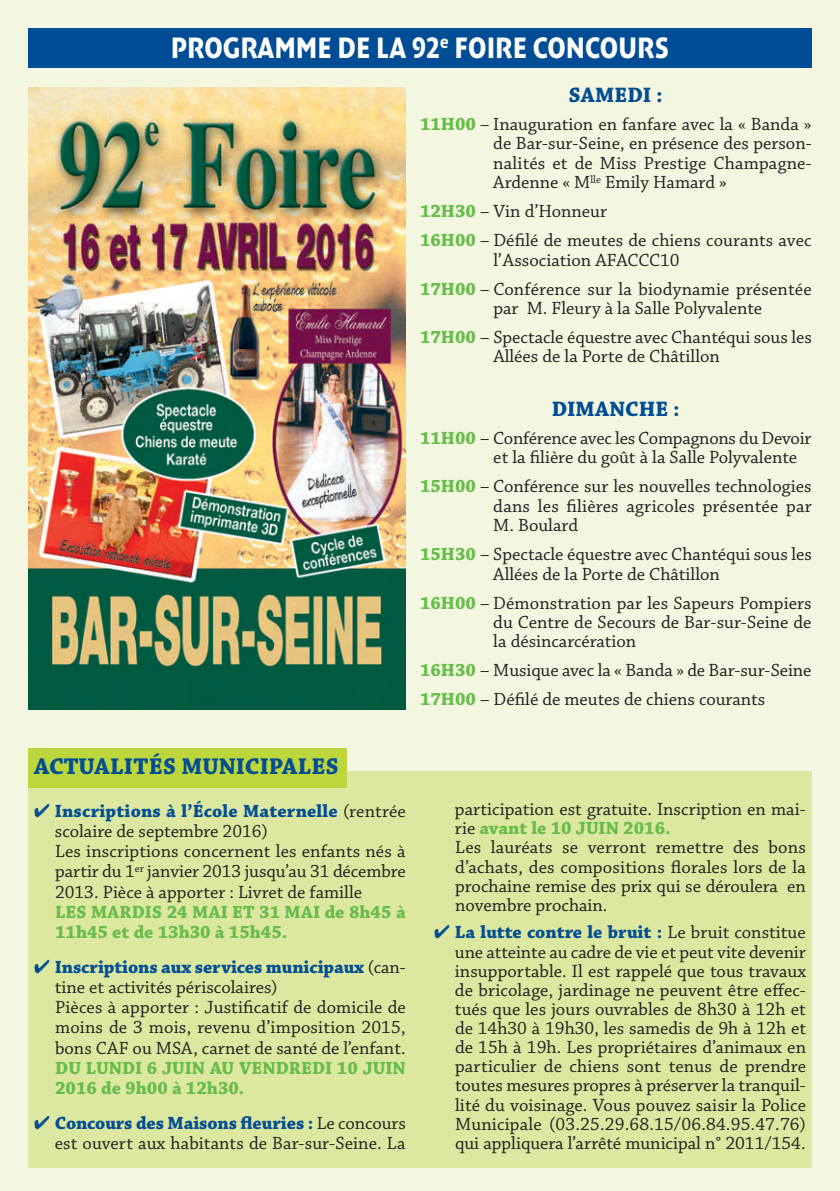
<style>
.page{position:relative;width:840px;height:1191px;background:#fff}
.page>*{position:absolute;margin:0;border:0;box-sizing:border-box;transform-origin:0 0}
.t1{font:700 30px "Denda New";color:#fff;scale:.85 1}
.t2{font:700 24px "Chaparral Pro";color:#014d95}
.t3{font:700 22px "Chaparral Pro";letter-spacing:.005em;color:#014d95}
.t4{font:18.6px/19.2px "Chaparral Pro";color:#231f20}
.t5{font:700 18.6px/20.2px "Chaparral Pro";color:#67bd4a}
.s1{font-weight:700;color:#67bd4a}
.s2{color:#014d95}
.s3{font-weight:700;color:#014d95}
</style>
<div class="page">
<div style="left:0;top:0;width:839px;height:1191px;background:#f3f7e0"></div>
<div style="left:28px;top:771px;width:783px;height:396px;background:#dce89f"></div>
<div style="left:28px;top:748px;width:318px;height:40px;background:#bdd63c"></div>
<div style="left:28px;top:28px;width:783px;height:40px;background:#014d95"></div>
<img style="left:28px;top:87px;width:377px;height:622px">
<h1 class="t1" style="left:171px;top:30px;width:587px">PROGRAMME DE LA 92<sup>e</sup> FOIRE CONCOURS</h1>
<p class="t3" style="left:568px;top:87px;width:95px">SAMEDI :</p>
<p class="t4" style="left:493px;top:116px;width:319px;text-align:justify;text-indent:-73px"><span class="s1">11H00</span> – Inauguration en fanfare avec la « Banda » de Bar-sur-Seine, en présence des person&shy;nalités et de Miss Prestige Champagne-Ardenne « M<sup>lle</sup> Emily Hamard »</p>
<p class="t4" style="left:420px;top:198px;width:393px;line-height:29px"><span class="s1">12H30</span> – Vin d’Honneur<br><span class="s1">16H00</span> – Défilé de meutes de chiens courants avec</p>
<p class="t4" style="left:420px;top:247px;width:393px;line-height:29px;text-indent:73px">l’Association AFACCC10<br><span class="s1">17H00</span> – Conférence sur la biodynamie présentée</p>
<p class="t4" style="left:420px;top:295px;width:393px;line-height:29px;text-indent:73px">par M. Fleury à la Salle Polyvalente<br><span class="s1">17H00</span> – Spectacle équestre avec Chantéqui sous les</p>
<p class="t4" style="left:493px;top:348px;width:228px">Allées de la Porte de Châtillon</p>
<p class="t3" style="left:551px;top:400px;width:129px">DIMANCHE :</p>
<p class="t4" style="left:493px;top:430px;width:319px;text-indent:-73px"><span class="s1">11H00</span> – Conférence avec les Compagnons du Devoir et la filière du goût à la Salle Polyvalente</p>
<p class="t4" style="left:493px;top:478px;width:319px;text-align:justify;text-indent:-73px"><span class="s1">15H00</span> – Conférence sur les nouvelles technologies dans les filières agricoles présentée par M. Boulard</p>
<p class="t4" style="left:493px;top:546px;width:320px;text-indent:-73px"><span class="s1">15H30</span> – Spectacle équestre avec Chantéqui sous les<br>Allées de la Porte de Châtillon</p>
<p class="t4" style="left:493px;top:594px;width:320px;text-align:justify;text-indent:-73px"><span class="s1">16H00</span> – Démonstration par les Sapeurs Pompiers du Centre de Secours de Bar-sur-Seine de la désincarcération</p>
<p class="t4" style="left:420px;top:657px;width:392px;line-height:29px"><span class="s1">16H30</span> – Musique avec la « Banda » de Bar-sur-Seine<br><span class="s1">17H00</span> – Défilé de meutes de chiens courants</p>
<p class="t2" style="left:34px;top:757px;width:306px">ACTUALITÉS MUNICIPALES</p>
<p class="t4" style="left:55px;top:802px;width:352px;line-height:20.2px;text-indent:-21px"><span class="s2">✔</span> <span class="s3">Inscriptions à l’École Maternelle</span> (rentrée scolaire de septembre 2016)<br>Les inscriptions concernent les enfants nés à partir du 1<sup>er</sup> janvier 2013 jusqu’au 31 décembre 2013. Pièce à apporter : Livret de famille</p>
<p class="t5" style="left:55px;top:903px;width:352px">LES MARDIS 24 MAI ET 31 MAI de 8h45 à<br>11h45 et de 13h30 à 15h45.</p>
<p class="t4" style="left:55px;top:958px;width:352px;line-height:20.2px;text-indent:-21px"><span class="s2">✔</span> <span class="s3">Inscriptions aux services municipaux</span> (can&shy;tine et activités périscolaires)<br>Pièces à apporter : Justificatif de domicile de moins de 3 mois, revenu d’imposition 2015, bons CAF ou MSA, carnet de santé de l’enfant.</p>
<p class="t5" style="left:55px;top:1059px;width:352px">DU LUNDI 6 JUIN AU VENDREDI 10 JUIN<br>2016 de 9h00 à 12h30.</p>
<p class="t4" style="left:34px;top:1114px;width:373px;line-height:20.2px;text-align:right"><span class="s2">✔</span> <span class="s3">Concours des Maisons fleuries :</span> Le concours est ouvert aux habitants de Bar-sur-Seine. La</p>
<p class="t4" style="left:454px;top:801px;width:352px">participation est gratuite. Inscription en mai&shy;rie <span class="s1">avant le 10 JUIN 2016.<br></span>Les lauréats se verront remettre des bons d’achats, des compositions florales lors de la prochaine remise des prix qui se déroulera en novembre prochain.</p>
<p class="t4" style="left:454px;top:924px;width:352px;text-align:justify;text-indent:-21px"><span class="s2">✔</span> <span class="s3">La lutte contre le bruit :</span> Le bruit constitue une atteinte au cadre de vie et peut vite devenir insupportable. Il est rappelé que tous travaux de bricolage, jardinage ne peuvent être effec&shy;tués que les jours ouvrables de 8h30 à 12h et de 14h30 à 19h30, les samedis de 9h à 12h et de 15h à 19h. Les propriétaires d’animaux en particulier de chiens sont tenus de prendre toutes mesures propres à préserver la tranquil&shy;lité du voisinage. Vous pouvez saisir la Police Municipale (03.25.29.68.15/06.84.95.47.76) qui appliquera l’arrêté municipal n° 2011/154.</p>
</div>
